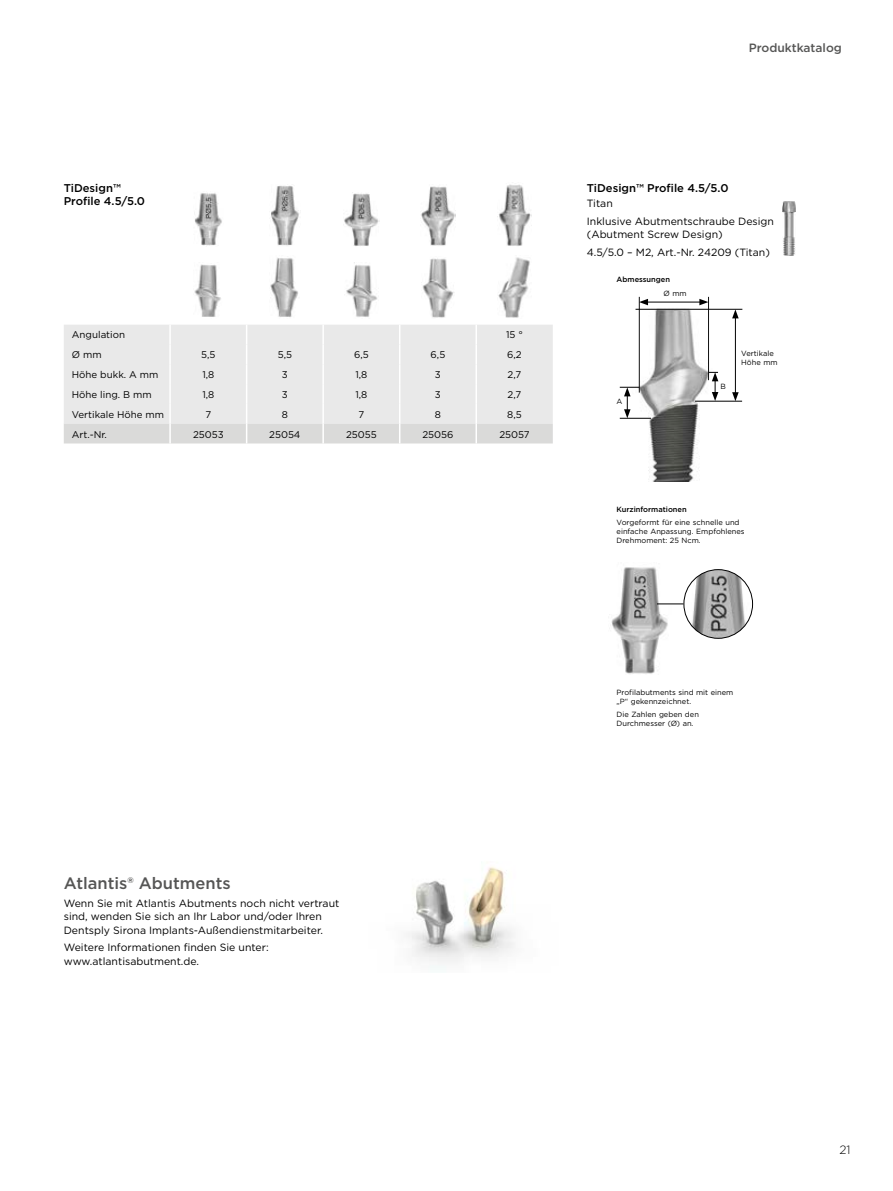
<style>
.page{position:relative;width:893px;height:1191px;background:#fff}
.page>*{position:absolute;margin:0;border:0;box-sizing:border-box;transform-origin:0 0}
.t1{font:500 16.5px "Gotham";color:#565655}
.t2{font:500 12px "Gotham";color:#565655}
.t3{font:300 12px "Gotham";color:#000}
.t4{font:500 11.25px/13.5px "Gotham";color:#000}
.t5{font:10.5px/13.5px "Gotham";color:#000}
.t6{font:9.75px "Gotham";color:#000}
.t7{font:7.5px/9px "Gotham";color:#000}
.t8{font:500 7.5px "Gotham";color:#000}
</style>
<div class="page">
<img style="left:408px;top:866px;width:107px;height:102px">
<img style="left:631px;top:300px;width:82px;height:181px">
<hr style="left:695px;top:401px;width:47px;height:1px;background:#000">
<hr style="left:646px;top:302px;width:56px;height:1px;background:#000">
<svg style="left:640px;top:299px;width:8px;height:6px"></svg>
<svg style="left:699px;top:299px;width:9px;height:6px"></svg>
<hr style="left:620px;top:418px;width:31px;height:1px;background:#000">
<hr style="left:708px;top:297px;width:1px;height:83px;background:#000">
<hr style="left:639px;top:297px;width:1px;height:95px;background:#000">
<hr style="left:635px;top:309px;width:107px;height:1px;background:#000">
<hr style="left:735px;top:316px;width:1px;height:78px;background:#000">
<svg style="left:732px;top:309px;width:7px;height:9px"></svg>
<svg style="left:732px;top:392px;width:7px;height:9px"></svg>
<svg style="left:620px;top:387px;width:19px;height:31px"></svg>
<svg style="left:709px;top:372px;width:9px;height:29px"></svg>
<img style="left:782px;top:201px;width:13px;height:54px">
<svg style="left:64px;top:325px;width:489px;height:118px"></svg>
<img style="left:194px;top:193px;width:28px;height:53px">
<img style="left:194px;top:264px;width:27px;height:53px">
<img style="left:271px;top:186px;width:28px;height:60px">
<img style="left:270px;top:258px;width:28px;height:59px">
<img style="left:344px;top:193px;width:35px;height:53px">
<img style="left:346px;top:262px;width:31px;height:55px">
<img style="left:421px;top:186px;width:34px;height:60px">
<img style="left:422px;top:258px;width:33px;height:60px">
<img style="left:497px;top:184px;width:34px;height:62px">
<img style="left:498px;top:257px;width:32px;height:61px">
<img style="left:611px;top:567px;width:60px;height:107px">
<img style="left:684px;top:569px;width:69px;height:69px;border-radius:34px">
<div style="left:683px;top:569px;width:70px;height:69px;border:1px solid #000;border-radius:50%"></div>
<svg style="left:657px;top:603px;width:26px;height:1px"></svg>
<p class="t4" style="left:64px;top:181px;width:83px">TiDesign™<br>Profile 4.5/5.0</p>
<p class="t6" style="left:72px;top:329px;width:55px">Angulation</p>
<p class="t6" style="left:506px;top:329px;width:18px">15 °</p>
<p class="t6" style="left:72px;top:348px;width:31px">Ø mm</p>
<p class="t6" style="left:201px;top:348px;width:16px">5,5</p>
<p class="t6" style="left:278px;top:348px;width:16px">5,5</p>
<p class="t6" style="left:354px;top:348px;width:16px">6,5</p>
<p class="t6" style="left:431px;top:348px;width:16px">6,5</p>
<p class="t6" style="left:507px;top:348px;width:16px">6,2</p>
<p class="t6" style="left:72px;top:368px;width:88px">Höhe bukk. A mm</p>
<p class="t6" style="left:202px;top:368px;width:14px">1,8</p>
<p class="t6" style="left:282px;top:368px;width:7px">3</p>
<p class="t6" style="left:355px;top:368px;width:14px">1,8</p>
<p class="t6" style="left:435px;top:368px;width:7px">3</p>
<p class="t6" style="left:508px;top:368px;width:15px">2,7</p>
<p class="t6" style="left:72px;top:388px;width:81px">Höhe ling. B mm</p>
<p class="t6" style="left:202px;top:388px;width:14px">1,8</p>
<p class="t6" style="left:282px;top:388px;width:7px">3</p>
<p class="t6" style="left:355px;top:388px;width:14px">1,8</p>
<p class="t6" style="left:435px;top:388px;width:7px">3</p>
<p class="t6" style="left:508px;top:388px;width:15px">2,7</p>
<p class="t6" style="left:72px;top:408px;width:94px">Vertikale Höhe mm</p>
<p class="t6" style="left:205px;top:408px;width:7px">7</p>
<p class="t6" style="left:282px;top:408px;width:8px">8</p>
<p class="t6" style="left:359px;top:408px;width:7px">7</p>
<p class="t6" style="left:435px;top:408px;width:8px">8</p>
<p class="t6" style="left:507px;top:408px;width:16px">8,5</p>
<p class="t6" style="left:72px;top:428px;width:37px">Art.-Nr.</p>
<p class="t6" style="left:193px;top:428px;width:32px">25053</p>
<p class="t6" style="left:269px;top:428px;width:33px">25054</p>
<p class="t6" style="left:346px;top:428px;width:32px">25055</p>
<p class="t6" style="left:422px;top:428px;width:33px">25056</p>
<p class="t6" style="left:499px;top:428px;width:32px">25057</p>
<p class="t2" style="left:749px;top:40px;width:95px">Produktkatalog</p>
<p class="t4" style="left:587px;top:181px;width:143px">TiDesign™ Profile 4.5/5.0</p>
<p class="t5" style="left:587px;top:194px;width:189px;line-height:17.7px">Titan<br>Inklusive Abutmentschraube Design</p>
<p class="t5" style="left:587px;top:226px;width:185px;line-height:17.7px">(Abutment Screw Design)<br>4.5/5.0 – M2, Art.-Nr. 24209 (Titan)</p>
<p class="t8" style="left:617px;top:275px;width:55px">Abmessungen</p>
<p class="t7" style="left:663px;top:288px;width:25px">Ø mm</p>
<p class="t7" style="left:617px;top:397px;width:7px">A</p>
<p class="t7" style="left:720px;top:381px;width:7px">B</p>
<p class="t7" style="left:741px;top:348px;width:38px">Vertikale<br>Höhe mm</p>
<p class="t8" style="left:617px;top:504px;width:72px">Kurzinformationen</p>
<p class="t7" style="left:617px;top:518px;width:130px">Vorgeformt für eine schnelle und einfache Anpassung. Empfohlenes<br>Drehmoment: 25 Ncm.</p>
<p class="t7" style="left:617px;top:687px;width:118px">Profilabutments sind mit einem „P“ gekennzeichnet.</p>
<p class="t7" style="left:617px;top:709px;width:84px">Die Zahlen geben den<br>Durchmesser (Ø) an.</p>
<h1 class="t1" style="left:64px;top:872px;width:168px">Atlantis® Abutments</h1>
<p class="t5" style="left:64px;top:896px;width:277px">Wenn Sie mit Atlantis Abutments noch nicht vertraut sind, wenden Sie sich an Ihr Labor und/oder Ihren<br>Dentsply Sirona Implants-Außendienstmitarbeiter.</p>
<p class="t5" style="left:64px;top:940px;width:206px">Weitere Informationen finden Sie unter: www.atlantisabutment.de.</p>
<p class="t3" style="left:839px;top:1142px;width:13px">21</p>
</div>
